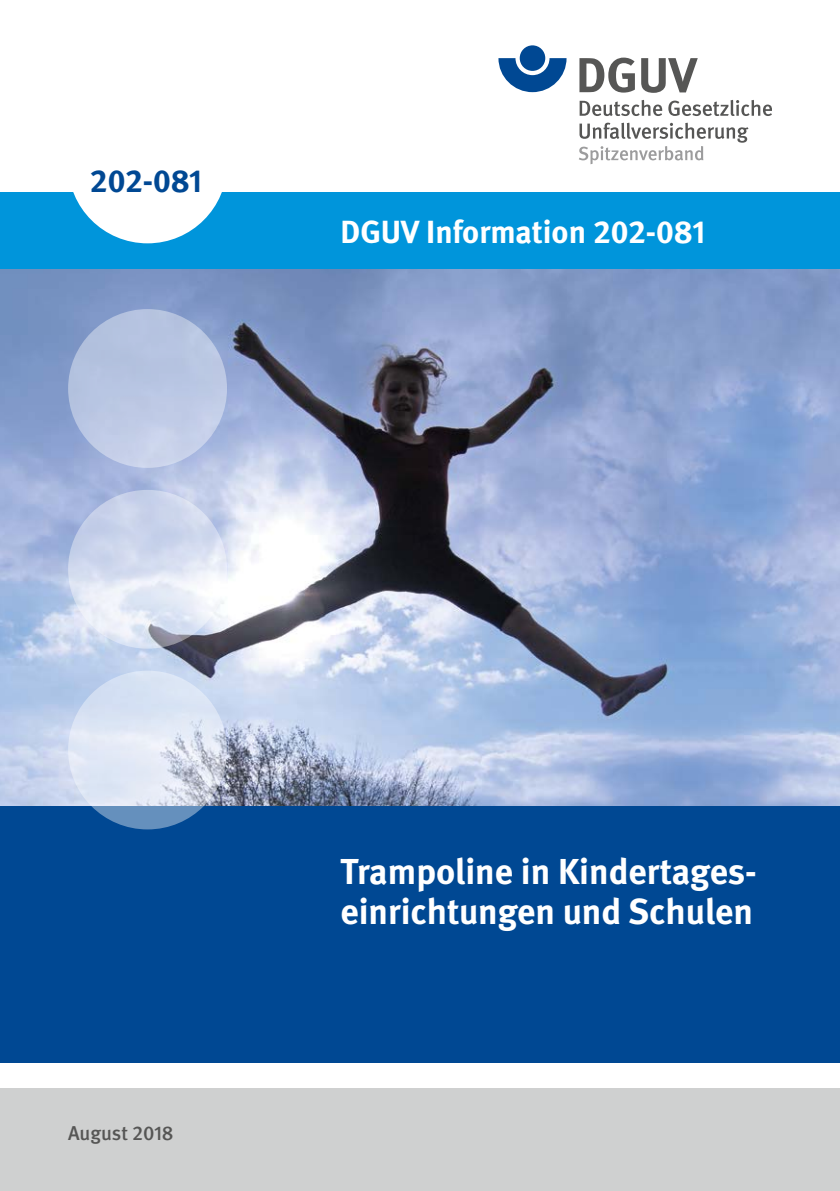
<style>
.page{position:relative;width:840px;height:1191px;background:#fff}
.page>*{position:absolute;margin:0;border:0;box-sizing:border-box;transform-origin:0 0}
.t1{font:700 36px/40px "DGUV Meta";color:#fff}
.BestNr_Balken{font:700 32px "DGUV Meta";color:#fff}
.t2{font:700 32px "DGUV Meta";letter-spacing:-.01em;color:#004893}
.t3{font:500 20px "DGUV Meta";color:#565655}
</style>
<div class="page">
<img style="left:0;top:269px;width:839px;height:537px">
<div style="left:0;top:1088px;width:839px;height:103px;background:#cfd0d0"></div>
<div style="left:0;top:806px;width:839px;height:256px;background:#004893"></div>
<div style="left:0;top:192px;width:839px;height:77px;background:#0095db"></div>
<div style="left:68px;top:309px;width:159px;height:159px;background:linear-gradient(to bottom,#b0bfdd,#c8d1ea);border-radius:50%"></div>
<svg style="left:68px;top:490px;width:159px;height:158px;background:#d7deef"></svg>
<svg style="left:68px;top:670px;width:159px;height:159px;background:#d0dbec"></svg>
<div style="left:68px;top:85px;width:159px;height:158px;background:#fff;border-radius:50%"></div>
<svg style="left:498px;top:58px;width:68px;height:34px"></svg>
<div style="left:519px;top:45px;width:26px;height:26px;background:#004893;border-radius:50%"></div>
<svg style="left:579px;top:58px;width:55px;height:35px"></svg>
<svg style="left:641px;top:58px;width:56px;height:35px"></svg>
<svg style="left:579px;top:100px;width:82px;height:16px"></svg>
<svg style="left:668px;top:100px;width:103px;height:16px"></svg>
<svg style="left:579px;top:123px;width:169px;height:41px"></svg>
<p class="t2" style="left:90px;top:162px;width:114px">202-081</p>
<p class="BestNr_Balken" style="left:340px;top:212px;width:366px">DGUV Information 202-081</p>
<p class="t3" style="left:68px;top:1121px;width:107px">August 2018</p>
<p class="t1" style="left:340px;top:852px;width:417px">Trampoline in Kindertages&shy;einrichtungen und Schulen</p>
</div>
